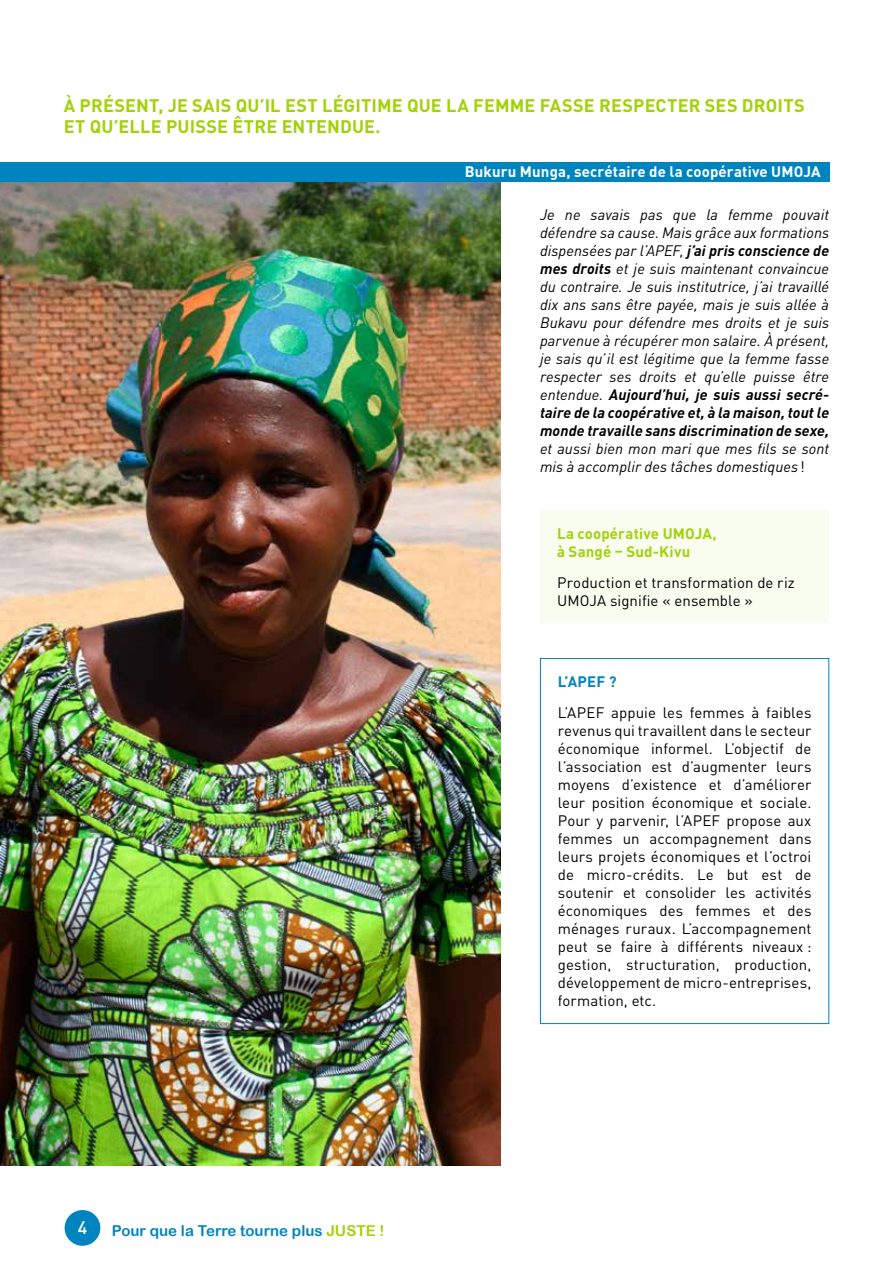
<style>
.page{position:relative;width:893px;height:1263px;background:#fff}
.page>*{position:absolute;margin:0;border:0;box-sizing:border-box;transform-origin:0 0}
.t1{font:700 18px/21px "DIN Pro";letter-spacing:.01em;color:#a3d109}
.t2{font:500 18px "DIN Pro";color:#fff}
.t3{font:italic 15px/18px "DIN Pro";letter-spacing:.005em;color:#000;text-align:justify}
.t4{font:15px/18px "DIN Pro";letter-spacing:.005em;color:#000;text-align:justify}
.t5{font:700 15px "DIN Pro";letter-spacing:.01em;color:#fff}
.t6{font:700 15px/18px "DIN Pro";letter-spacing:.01em;color:#a3d109}
.t7{font:15px "Arial Rounded MT Bold";color:#0084c0}
.t8{font:700 15px "DIN Pro";color:#0084c0}
.s1{font-weight:700}
.s2{font-style:normal}
.s3{color:#a3d109}
</style>
<div class="page">
<div style="left:65px;top:1210px;width:35px;height:36px;background:#0084c0;border-radius:50%"></div>
<img style="left:0;top:182px;width:500px;height:983px">
<div style="left:540px;top:658px;width:289px;height:366px;border:1px solid #0084c0"></div>
<div style="left:540px;top:510px;width:289px;height:113px;background:#f8fdef"></div>
<div style="left:0;top:162px;width:829px;height:20px;background:#0084c0"></div>
<p class="t1" style="left:64px;top:92px;width:742px">À PRÉSENT, JE SAIS QU’IL EST LÉGITIME QUE LA FEMME FASSE RESPECTER SES DROITS<br>ET QU’ELLE PUISSE ÊTRE ENTENDUE.</p>
<p class="t5" style="left:465px;top:159px;width:357px">Bukuru Munga, secrétaire de la coopérative UMOJA</p>
<p class="t3" style="left:540px;top:204px;width:291px">Je ne savais pas que la femme pouvait défendre sa cause. Mais grâce aux formations dispensées par l’APEF, <span class="s1">j’ai pris conscience de mes droits</span> et je suis maintenant convaincue du contraire. Je suis institutrice, j’ai travaillé dix ans sans être payée, mais je suis allée à Bukavu pour défendre mes droits et je suis parvenue à récupérer mon salaire. À présent, je sais qu’il est légitime que la femme fasse respecter ses droits et qu’elle puisse être entendue. <span class="s1">Aujourd’hui, je suis aussi secré&shy;taire de la coopérative et, à la maison, tout le monde travaille sans discrimination de sexe,</span></p>
<p class="t3" style="left:540px;top:438px;width:291px">et aussi bien mon mari que mes fils se sont mis à accomplir des tâches domestiques <span class="s2">!</span></p>
<p class="t6" style="left:557px;top:523px;width:161px">La coopérative UMOJA, à Sangé – Sud-Kivu</p>
<p class="t4" style="left:557px;top:572px;width:239px">Production et transformation de riz<br>UMOJA signifie « ensemble »</p>
<p class="t2" style="left:78px;top:1213px;width:11px">4</p>
<p class="t7" style="left:112px;top:1221px;width:274px">Pour que la Terre tourne plus <span class="s3">JUSTE !</span></p>
<p class="t8" style="left:558px;top:669px;width:60px">L’APEF ?</p>
<p class="t4" style="left:558px;top:702px;width:255px">L’APEF appuie les femmes à faibles revenus qui travaillent dans le secteur économique informel. L’objectif de l’association est d’augmenter leurs moyens d’existence et d’améliorer leur position économique et sociale.<br>Pour y parvenir, l’APEF propose aux femmes un accompagnement dans leurs projets économiques et l’octroi de micro-crédits. Le but est de soutenir et consolider les activités économiques des femmes et des ménages ruraux. L’accompagnement peut se faire à différents niveaux : gestion, structuration, production, développement de micro-entreprises, formation, etc.</p>
</div>
